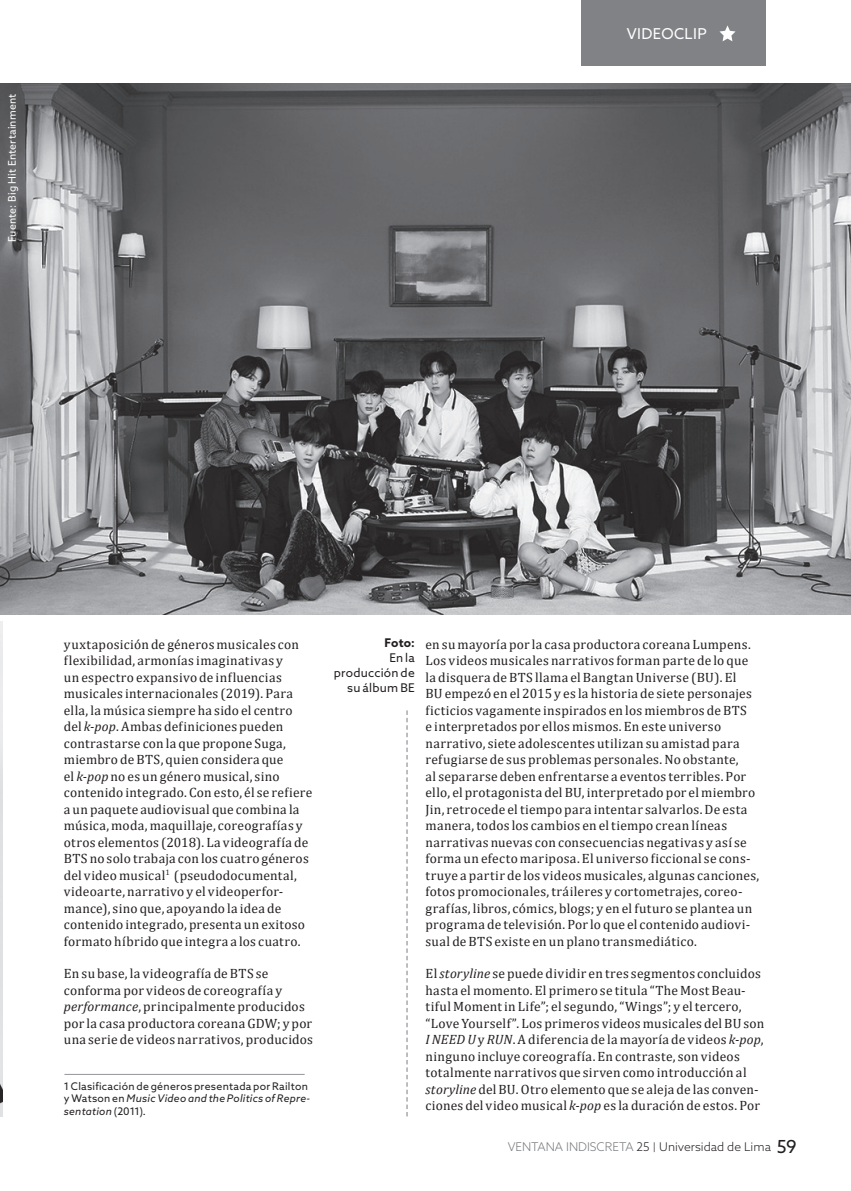
<style>
.page{position:relative;width:851px;height:1191px;background:#fff}
.page>*{position:absolute;margin:0;border:0;box-sizing:border-box;transform-origin:0 0}
.t1{font:15px "Azo Sans";letter-spacing:.025em;color:#fff}
.t2{font:13.5px/16.5px "Cambria";letter-spacing:.02em;color:#231f20}
.t3{font:300 12px "Azo Sans";color:#231f20}
.t4{font:12px/15px "Azo Sans";letter-spacing:.02em;color:#231f20;text-align:right}
.t5{font:700 12px "Azo Sans";color:#231f20}
.t6{font:10.5px/12.6px "Azo Sans";letter-spacing:.025em;color:#231f20}
.t7{font:10.5px "Azo Sans";letter-spacing:.015em;color:#fff}
.s1{font-style:italic}
.s2{color:#76787b}
.s3{font-size:9.6px}
.s4{font-weight:400;font-size:18px}
</style>
<div class="page">
<img style="left:0;top:621px;width:2px;height:495px">
<img style="left:1px;top:83px;width:849px;height:531px">
<div style="left:581px;top:0;width:184px;height:65px;background:#808285"></div>
<svg style="left:719px;top:25px;width:16px;height:16px"></svg>
<svg style="left:406px;top:710px;width:2px;height:406px"></svg>
<hr style="left:64px;top:1074px;width:240px;height:1px;background:#939598">
<p class="t7" style="left:5px;top:242px;width:150px;rotate:-90deg">Fuente: Big Hit Entertainment</p>
<p class="t1" style="left:626px;top:24px;width:81px">VIDEOCLIP</p>
<p class="t2" style="left:64px;top:635px;width:250px">yuxtaposición de géneros musicales con flexibilidad, armonías imaginativas y<br>un espectro expansivo de influencias musicales internacionales (2019). Para ella, la música siempre ha sido el centro del <span class="s1">k-pop</span>. Ambas definiciones pueden contrastarse con la que propone Suga, miembro de BTS, quien considera que<br>el <span class="s1">k-pop</span> no es un género musical, sino contenido integrado. Con esto, él se refiere a un paquete audiovisual que combina la música, moda, maquillaje, coreografías y otros elementos (2018). La videografía de BTS no solo trabaja con los cuatro géneros del video musical<sup>1</sup> (pseudodocumental, videoarte, narrativo y el videoperfor&shy;mance), sino que, apoyando la idea de contenido integrado, presenta un exitoso formato híbrido que integra a los cuatro.</p>
<p class="t2" style="left:64px;top:965px;width:251px">En su base, la videografía de BTS se conforma por videos de coreografía y <span class="s1">performance</span>, principalmente producidos por la casa productora coreana GDW; y por una serie de videos narrativos, producidos</p>
<p class="t6" style="left:64px;top:1079px;width:248px">1 Clasificación de géneros presentada por Railton y Watson en <span class="s1">Music Video and the Politics of Repre&shy;sentation</span> (2011)<span class="s1">.</span></p>
<p class="t5" style="left:384px;top:635px;width:32px">Foto:</p>
<p class="t4" style="left:333px;top:650px;width:83px">En la producción de su álbum BE</p>
<p class="t2" style="left:425px;top:635px;width:335px">en su mayoría por la casa productora coreana Lumpens.<br>Los videos musicales narrativos forman parte de lo que la disquera de BTS llama el Bangtan Universe (BU). El<br>BU empezó en el 2015 y es la historia de siete personajes ficticios vagamente inspirados en los miembros de BTS<br>e interpretados por ellos mismos. En este universo narrativo, siete adolescentes utilizan su amistad para refugiarse de sus problemas personales. No obstante,<br>al separarse deben enfrentarse a eventos terribles. Por ello, el protagonista del BU, interpretado por el miembro Jin, retrocede el tiempo para intentar salvarlos. De esta manera, todos los cambios en el tiempo crean líneas narrativas nuevas con consecuencias negativas y así se forma un efecto mariposa. El universo ficcional se cons&shy;truye a partir de los videos musicales, algunas canciones, fotos promocionales, tráileres y cortometrajes, coreo&shy;grafías, libros, cómics, blogs; y en el futuro se plantea un programa de televisión. Por lo que el contenido audiovi&shy;sual de BTS existe en un plano transmediático.</p>
<p class="t2" style="left:425px;top:965px;width:340px">El <span class="s1">storyline</span> se puede dividir en tres segmentos concluidos hasta el momento. El primero se titula “The Most Beau&shy;tiful Moment in Life”; el segundo, “Wings”; y el tercero, “Love Yourself”. Los primeros videos musicales del BU son <span class="s1">I NEED U</span> y <span class="s1">RUN</span>. A diferencia de la mayoría de videos <span class="s1">k-pop</span>, ninguno incluye coreografía. En contraste, son videos totalmente narrativos que sirven como introducción al <span class="s1">storyline</span> del BU. Otro elemento que se aleja de las conven&shy;ciones del video musical <span class="s1">k-pop</span> es la duración de estos. Por</p>
<p class="t3" style="left:507px;top:1139px;width:290px"><span class="s2">VENTANA INDISCRETA</span> 25 <span class="s3">|</span> Universidad de Lima <span class="s4">59</span></p>
</div>
